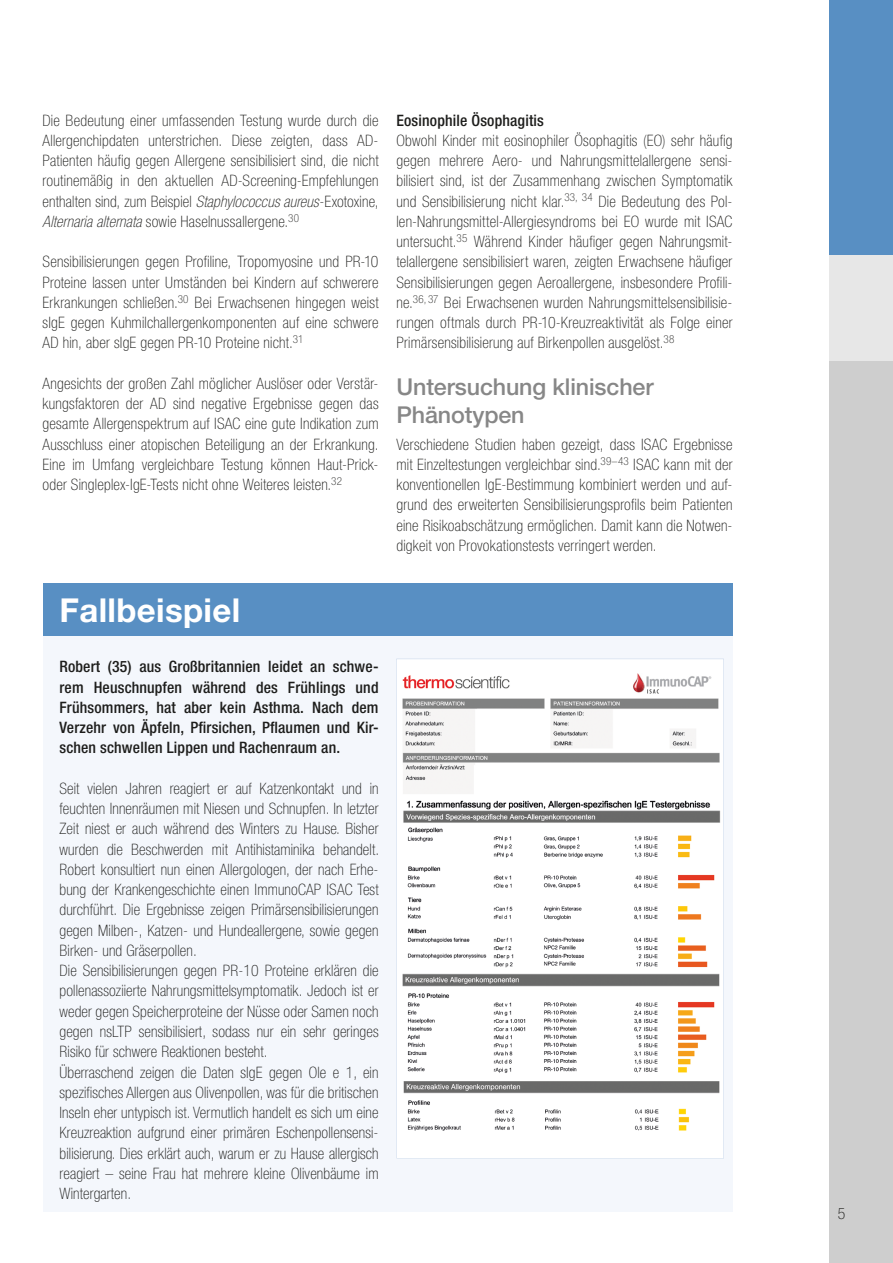
<style>
.page{position:relative;width:893px;height:1263px;background:#fff}
.page>*{position:absolute;margin:0;border:0;box-sizing:border-box;transform-origin:0 0}
.t1{font:700 33px "Helvetica Neue LT Std";letter-spacing:.01em;color:#fff}
.t2{font:500 23.25px/28.5px "Helvetica Neue LT Std";letter-spacing:-.005em;color:#878787}
.t3{font:100 condensed 15.75px/20.2px "Helvetica Neue LT Std";letter-spacing:.01em;color:#1d1d1b;text-align:justify}
.t4{font:500 condensed 15.75px/20.2px "Helvetica Neue LT Std";letter-spacing:.01em;color:#1d1d1b;text-align:justify}
.s1{font-style:italic}
</style>
<div class="page">
<div style="left:829px;top:0;width:64px;height:255px;background:#588fc3"></div>
<div style="left:829px;top:255px;width:64px;height:106px;background:#e7e7e7"></div>
<div style="left:829px;top:361px;width:64px;height:902px;background:#cecece"></div>
<div style="left:43px;top:589px;width:689px;height:623px;background:#f4f7fc"></div>
<div style="left:43px;top:583px;width:689px;height:53px;background:#588fc3"></div>
<svg style="left:396px;top:659px;width:328px;height:499px;fill:#fff"></svg>
<p class="t3" style="left:43px;top:110px;width:338px">Die Bedeutung einer umfassenden Testung wurde durch die Allergenchipdaten unterstrichen. Diese zeigten, dass AD-Patienten häufig gegen Allergene sensibilisiert sind, die nicht routinemäßig in den aktuellen AD-Screening-Empfehlungen enthalten sind, zum Beispiel <span class="s1">Staphylococcus aureus</span>-Exotoxine, <span class="s1">Alternaria alternata</span> sowie Haselnussallergene.<sup>30</sup></p>
<p class="t3" style="left:43px;top:252px;width:338px">Sensibilisierungen gegen Profiline, Tropomyosine und PR-10<br>Proteine lassen unter Umständen bei Kindern auf schwerere Erkrankungen schließen.<sup>30</sup> Bei Erwachsenen hingegen weist sIgE gegen Kuhmilchallergenkomponenten auf eine schwere AD hin, aber sIgE ge gen PR-10 Proteine nicht.<sup>31</sup></p>
<p class="t3" style="left:43px;top:373px;width:338px">Angesichts der großen Zahl möglicher Auslöser oder Verstär&shy;kungsfaktoren der AD sind negative Ergebnisse gegen das gesamte Allergenspektrum auf ISAC eine gute Indikation zum Ausschluss einer atopischen Beteiligung an der Erkrankung.<br>Eine im Umfang vergleichbare Testung können Haut-Prick&shy;oder Singleplex-IgE-Tests nicht ohne Weiteres leisten.<sup>32</sup></p>
<p class="t4" style="left:396px;top:110px;width:149px">Eosinophile Ösophagitis</p>
<p class="t3" style="left:396px;top:130px;width:338px">Obwohl Kinder mit eosinophiler Ösophagitis (EO) sehr häufig gegen mehrere Aero- und Nahrungsmittelallergene sensi&shy;bilisiert sind, ist der Zusammenhang zwischen Symptomatik und Sensibilisierung nicht klar.<sup>33,</sup> <sup>34</sup> Die Bedeutung des Pol&shy;len-Nahrungsmittel-Allergiesyndroms bei EO wurde mit ISAC untersucht.<sup>35</sup> Während Kinder häufiger gegen Nahrungsmit&shy;telallergene sensibilisiert waren, zeigten Erwachsene häufiger Sensibilisierungen gegen Aeroallergene, insbesondere Profili&shy;ne.<sup>36,</sup> <sup>37</sup> Bei Erwachsenen wurden Nahrungsmittelsensibilisie&shy;rungen oftmals durch PR-10-Kreuzreaktivität als Folge einer Primärsensibilisierung auf Birkenpollen ausgelöst.<sup>38</sup></p>
<h2 class="t2" style="left:396px;top:372px;width:259px">Untersuchung klinischer<br>Phänotypen</h2>
<p class="t3" style="left:396px;top:434px;width:338px">Verschiedene Studien haben gezeigt, dass ISAC Ergebnisse mit Einzeltestungen vergleichbar sind.<sup>39–43</sup> ISAC kann mit der konventionellen IgE-Bestimmung kombiniert werden und auf&shy;grund des erweiterten Sensibilisierungsprofils beim Patienten eine Risikoab schätzung ermögli chen. Damit kann die Notwen&shy;digkeit von Provokationstests verringert werden.</p>
<h1 class="t1" style="left:60px;top:590px;width:182px">Fallbeispiel</h1>
<p class="t4" style="left:60px;top:656px;width:321px">Robert (35) aus Großbritannien leidet an schwe&shy;rem Heuschnupfen während des Frühlings und Frühsommers, hat aber kein Asthma. Nach dem Verzehr von Äpfeln, Pfirsichen, Pflaumen und Kir&shy;schen schwellen Lippen und Rachenraum an.</p>
<p class="t3" style="left:60px;top:778px;width:321px;text-align:left">Seit vielen Jahren reagiert er auf Katzenkontakt und in feuchten Innenräumen mit Niesen und Schnupfen. In letzter Zeit niest er auch während des Winters zu Hause. Bisher wurden die Beschwerden mit Antihistaminika behandelt.<br>Robert konsultiert nun einen Allergologen, der nach Erhe&shy;bung der Krankengeschichte einen ImmunoCAP ISAC Test durchführt. Die Ergebnisse zeigen Primärsensibilisierungen gegen Milben-, Katzen- und Hundeallergene, sowie gegen Birken- und Gräserpollen.<br>Die Sensibilisierungen gegen PR-10 Proteine erklären die pollenassoziierte Nahrungsmittelsymptomatik. Jedoch ist er weder gegen Speicherproteine der Nüsse oder Samen noch gegen nsLTP sensibilisiert, sodass nur ein sehr geringes Risiko für schwere Reaktionen besteht.<br>Überraschend zeigen die Daten sIgE gegen Ole e 1, ein spezifisches Allergen aus Olivenpollen, was für die britischen Inseln eher untypisch ist. Vermutlich handelt es sich um eine Kreuzreaktion aufgrund einer primären Eschenpollensensi&shy;bilisierung. Dies erklärt auch, warum er zu Hause allergisch reagiert – seine Frau hat mehrere kleine Olivenbäume im Wintergarten.</p>
<p class="t3" style="left:838px;top:1203px;width:9px">5</p>
</div>
